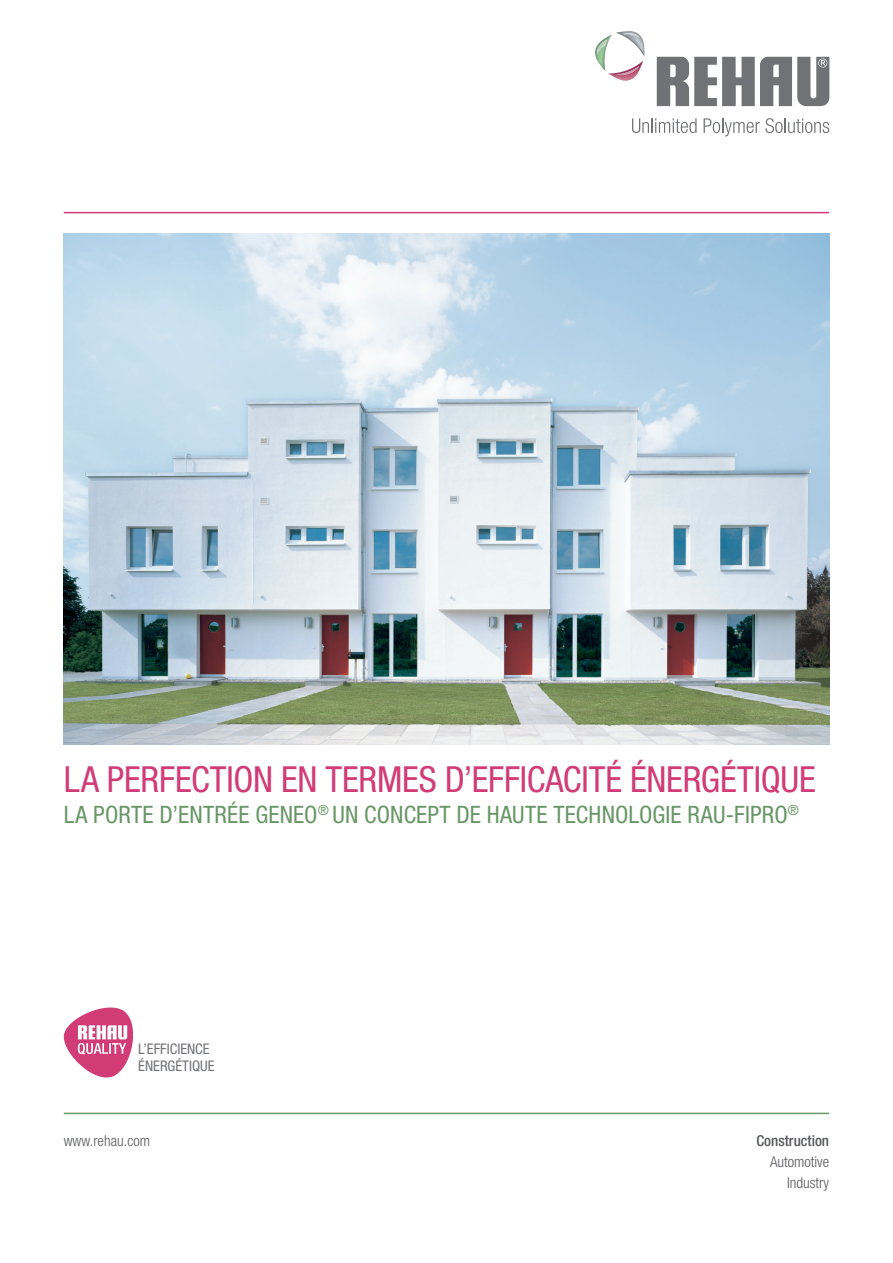
<style>
.page{position:relative;width:893px;height:1263px;background:#fff}
.page>*{position:absolute;margin:0;border:0;box-sizing:border-box;transform-origin:0 0}
.t1{font:condensed 36px "Helvetica Neue LT Std";letter-spacing:-.005em;color:#d13c76}
.t2{font:condensed 24px "Helvetica Neue LT Std";letter-spacing:.005em;color:#689666}
.t3{font:300 condensed 15px/21px "Helvetica Neue LT Std";color:#57585a;text-align:right}
.t4{font:500 condensed 15px "Helvetica Neue LT Std";color:#57585a}
.t5{font:condensed 14.7px/17.5px "Helvetica Neue LT Std";color:#717275}
</style>
<div class="page">
<hr style="left:64px;top:212px;width:765px;height:1px;background:#d13c76">
<hr style="left:64px;top:1113px;width:765px;height:1px;background:#689666">
<svg style="left:632px;top:118px;width:65px;height:15px"></svg>
<svg style="left:704px;top:118px;width:125px;height:18px"></svg>
<svg style="left:657px;top:57px;width:172px;height:49px"></svg>
<svg style="left:595px;top:31px;width:49px;height:50px"></svg>
<img style="left:597px;top:39px;width:10px;height:16px">
<img style="left:616px;top:66px;width:23px;height:9px">
<img style="left:623px;top:33px;width:16px;height:5px">
<img style="left:64px;top:234px;width:765px;height:510px">
<svg style="left:64px;top:1007px;width:69px;height:70px"></svg>
<h1 class="t1" style="left:64px;top:758px;width:754px">LA PERFECTION EN TERMES D’EFFICACITÉ ÉNERGÉTIQUE</h1>
<p class="t2" style="left:64px;top:801px;width:737px">LA PORTE D’ENTRÉE GENEO<sup>®</sup> UN CONCEPT DE HAUTE TECHNOLOGIE RAU-FIPRO<sup>®</sup></p>
<p class="t5" style="left:138px;top:1039px;width:78px">L’EFFICIENCE<br>ÉNERGÉTIQUE</p>
<p class="t3" style="left:64px;top:1130px;width:88px">www.rehau.com</p>
<p class="t4" style="left:756px;top:1132px;width:74px">Construction</p>
<p class="t3" style="left:770px;top:1151px;width:61px">Automotive<br>Industry</p>
</div>
